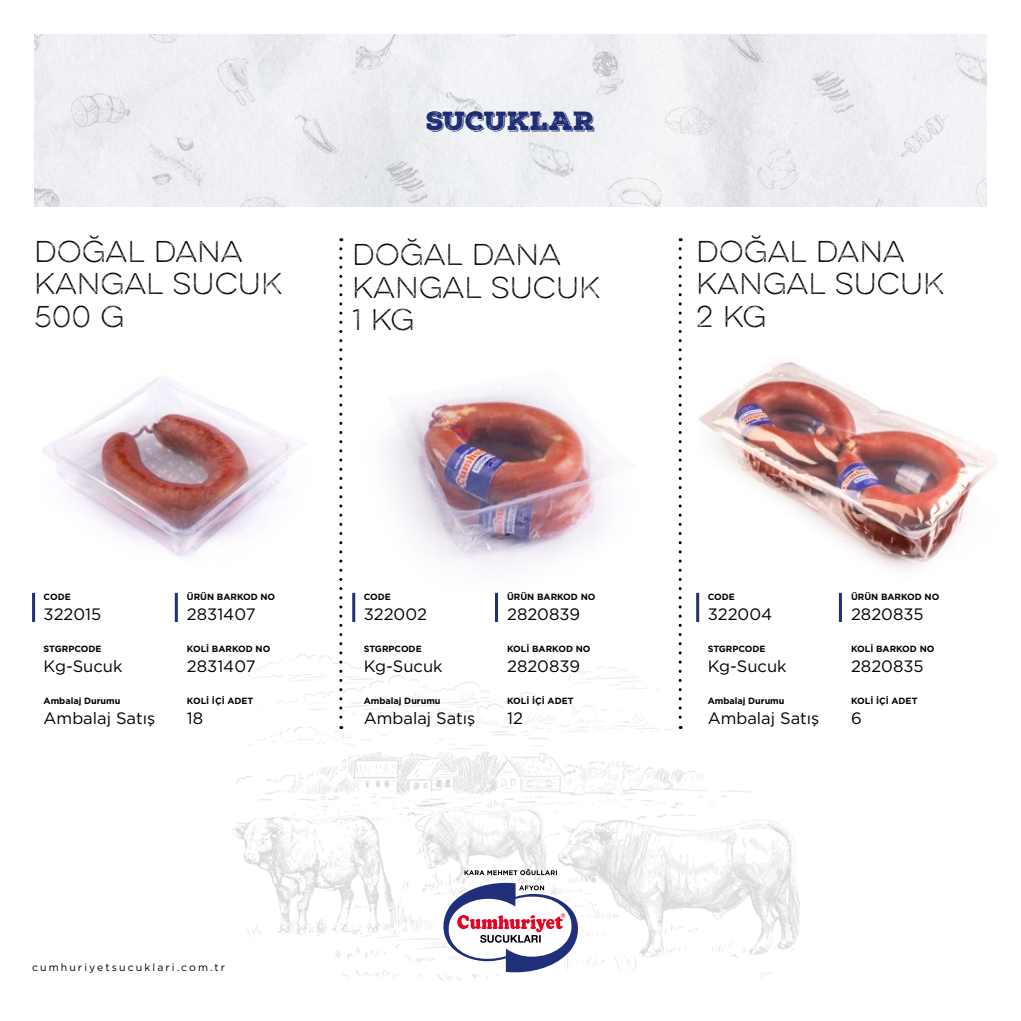
<style>
.page{position:relative;width:1021px;height:1021px;background:#fff}
.page>*{position:absolute;margin:0;border:0;box-sizing:border-box;transform-origin:0 0}
.t1{font:100 27px/32.4px "Eveleth";color:#000}
.t2{font:25.5px "Nexa Rust Slab Black Shadow 01";color:#1f2f79}
.t3{font:16.5px "Gotham";color:#000}
.t4{font:10.5px "Gotham";letter-spacing:.2em;color:#000}
.t5{font:700 9px "Gotham";color:#000}
</style>
<div class="page">
<img style="left:342px;top:312px;width:358px;height:285px">
<img style="left:32px;top:377px;width:273px;height:245px">
<img style="left:685px;top:324px;width:311px;height:263px">
<img style="left:232px;top:633px;width:568px;height:348px">
<img style="left:34px;top:34px;width:952px;height:172px">
<svg style="left:437px;top:868px;width:146px;height:106px"></svg>
<svg style="left:339px;top:249px;width:3px;height:480px"></svg>
<svg style="left:678px;top:249px;width:3px;height:480px"></svg>
<hr style="left:352px;top:593px;width:3px;height:29px;background:#1f2f79">
<hr style="left:495px;top:593px;width:3px;height:29px;background:#1f2f79">
<hr style="left:696px;top:593px;width:3px;height:29px;background:#1f2f79">
<hr style="left:838px;top:593px;width:3px;height:29px;background:#1f2f79">
<hr style="left:32px;top:593px;width:3px;height:29px;background:#1f2f79">
<hr style="left:175px;top:593px;width:3px;height:29px;background:#1f2f79">
<h1 class="t1" style="left:34px;top:235px;width:249px">DOĞAL DANA<br>KANGAL SUCUK<br>500 G</h1>
<h2 class="t2" style="left:426px;top:104px;width:170px">SUCUKLAR</h2>
<h1 class="t1" style="left:352px;top:239px;width:249px">DOĞAL DANA<br>KANGAL SUCUK<br>1 KG</h1>
<h1 class="t1" style="left:696px;top:235px;width:249px">DOĞAL DANA<br>KANGAL SUCUK<br>2 KG</h1>
<p class="t5" style="left:44px;top:591px;width:29px">CODE</p>
<h3 class="t3" style="left:44px;top:603px;width:59px">322015</h3>
<p class="t5" style="left:44px;top:642px;width:59px">STGRPCODE</p>
<h3 class="t3" style="left:44px;top:655px;width:80px">Kg-Sucuk</h3>
<p class="t5" style="left:44px;top:694px;width:78px">Ambalaj Durumu</p>
<h3 class="t3" style="left:44px;top:707px;width:113px">Ambalaj Satış</h3>
<p class="t5" style="left:187px;top:591px;width:90px">ÜRÜN BARKOD NO</p>
<h3 class="t3" style="left:187px;top:603px;width:70px">2831407</h3>
<p class="t5" style="left:187px;top:642px;width:85px">KOLİ BARKOD NO</p>
<h3 class="t3" style="left:187px;top:655px;width:70px">2831407</h3>
<p class="t5" style="left:187px;top:694px;width:68px">KOLİ İÇİ ADET</p>
<h3 class="t3" style="left:187px;top:707px;width:18px">18</h3>
<p class="t5" style="left:364px;top:591px;width:29px">CODE</p>
<h3 class="t3" style="left:364px;top:603px;width:65px">322002</h3>
<p class="t5" style="left:364px;top:642px;width:59px">STGRPCODE</p>
<h3 class="t3" style="left:364px;top:655px;width:80px">Kg-Sucuk</h3>
<p class="t5" style="left:364px;top:694px;width:78px">Ambalaj Durumu</p>
<h3 class="t3" style="left:364px;top:707px;width:113px">Ambalaj Satış</h3>
<p class="t5" style="left:507px;top:591px;width:90px">ÜRÜN BARKOD NO</p>
<h3 class="t3" style="left:507px;top:603px;width:75px">2820839</h3>
<p class="t5" style="left:507px;top:642px;width:85px">KOLİ BARKOD NO</p>
<h3 class="t3" style="left:507px;top:655px;width:75px">2820839</h3>
<p class="t5" style="left:507px;top:694px;width:68px">KOLİ İÇİ ADET</p>
<h3 class="t3" style="left:507px;top:707px;width:17px">12</h3>
<p class="t4" style="left:32px;top:960px;width:195px">cumhuriyetsucuklari.com.tr</p>
<p class="t5" style="left:707px;top:591px;width:29px">CODE</p>
<h3 class="t3" style="left:707px;top:603px;width:66px">322004</h3>
<p class="t5" style="left:707px;top:642px;width:59px">STGRPCODE</p>
<h3 class="t3" style="left:707px;top:655px;width:80px">Kg-Sucuk</h3>
<p class="t5" style="left:707px;top:694px;width:78px">Ambalaj Durumu</p>
<h3 class="t3" style="left:707px;top:707px;width:113px">Ambalaj Satış</h3>
<p class="t5" style="left:851px;top:591px;width:90px">ÜRÜN BARKOD NO</p>
<h3 class="t3" style="left:851px;top:603px;width:74px">2820835</h3>
<p class="t5" style="left:851px;top:642px;width:85px">KOLİ BARKOD NO</p>
<h3 class="t3" style="left:851px;top:655px;width:74px">2820835</h3>
<p class="t5" style="left:851px;top:694px;width:68px">KOLİ İÇİ ADET</p>
<h3 class="t3" style="left:851px;top:707px;width:12px">6</h3>
</div>
